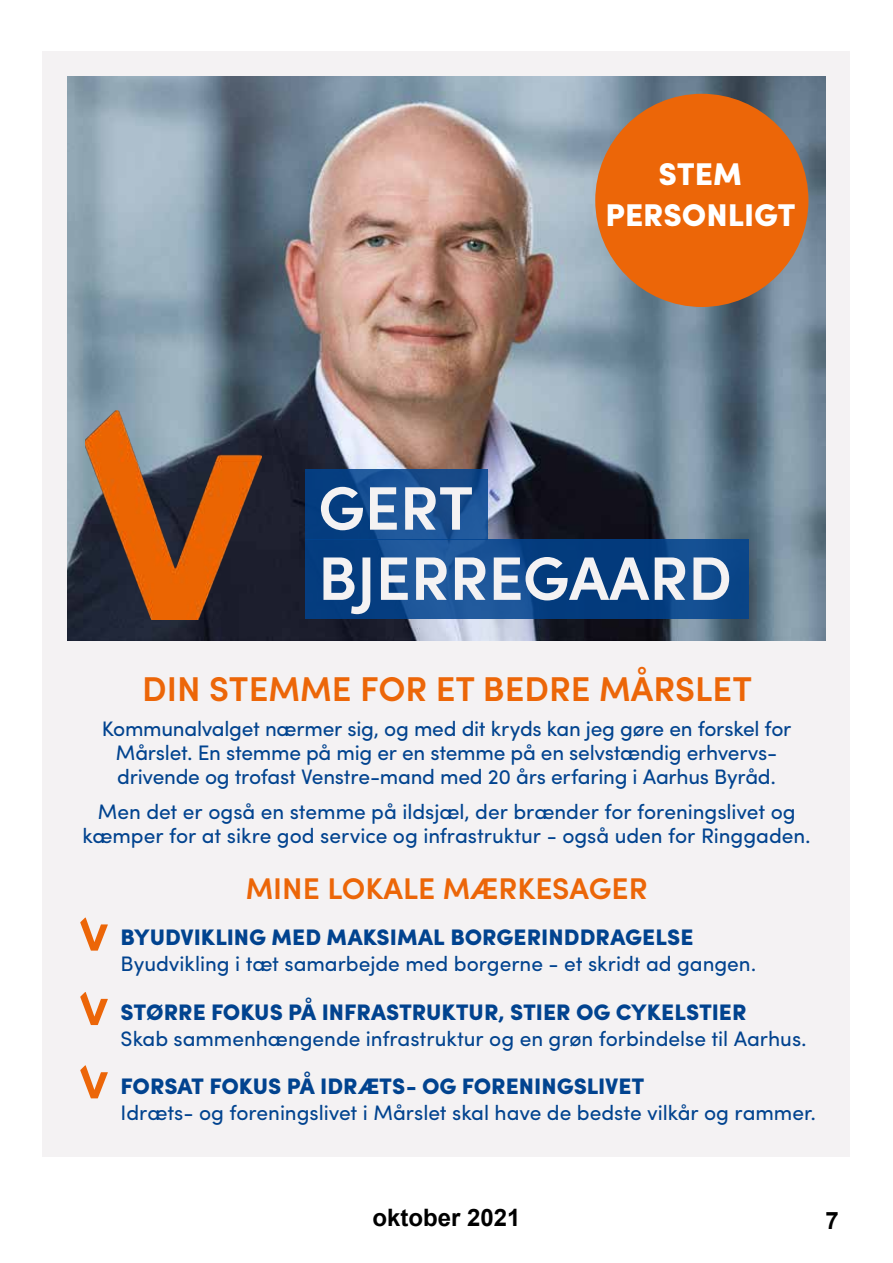
<style>
.page{position:relative;width:893px;height:1263px;background:#fff}
.page>*{position:absolute;margin:0;border:0;box-sizing:border-box;transform-origin:0 0}
.t1{font:600 61.5px "Sofia Pro";color:#f4f2f3}
.t2{font:600 34.5px "Sofia Pro";color:#ec6608}
.t3{font:900 31.5px/40.3px "Sofia Pro";color:#fff;text-align:center}
.t4{font:600 30px "Sofia Pro";color:#ec6608}
.t5{font:700 24px "Arial";color:#000}
.t6{font:900 22.5px "Sofia Pro";color:#01438f}
.t7{font:21px/24px "Sofia Pro";letter-spacing:-.005em;color:#01438f;text-align:center}
</style>
<div class="page">
<div style="left:43px;top:51px;width:807px;height:1106px;background:#f4f2f3"></div>
<img style="left:68px;top:76px;width:757px;height:564px">
<img style="left:85px;top:410px;width:177px;height:209px">
<svg style="left:305px;top:469px;width:182px;height:70px;background:#134b8d"></svg>
<svg style="left:305px;top:539px;width:444px;height:80px;background:#0d4689"></svg>
<div style="left:595px;top:94px;width:213px;height:213px;background:#ec6608;border-radius:50%"></div>
<svg style="left:80px;top:917px;width:28px;height:34px"></svg>
<svg style="left:80px;top:992px;width:28px;height:33px"></svg>
<svg style="left:80px;top:1065px;width:28px;height:33px"></svg>
<h1 class="t1" style="left:318px;top:461px;width:157px">GERT</h1>
<h3 class="t3" style="left:605px;top:152px;width:192px">STEM<br>PERSONLIGT</h3>
<h1 class="t1" style="left:318px;top:532px;width:415px">BJERREGAARD</h1>
<h2 class="t2" style="left:142px;top:663px;width:611px">DIN STEMME FOR ET BEDRE MÅRSLET</h2>
<p class="t7" style="left:102px;top:715px;width:691px">Kommunalvalget nærmer sig, og med dit kryds kan jeg gøre en forskel for<br>Mårslet. En stemme på mig er en stemme på en selvstændig erhvervs&shy;drivende og trofast Venstre-mand med 20 års erfaring i Aarhus Byråd.</p>
<p class="t7" style="left:82px;top:798px;width:730px">Men det er også en stemme på ildsjæl, der brænder for foreningslivet og kæmper for at sikre god service og infrastruktur - også uden for Ringgaden.</p>
<h3 class="t4" style="left:246px;top:866px;width:403px">MINE LOKALE MÆRKESAGER</h3>
<p class="t6" style="left:121px;top:919px;width:574px">BYUDVIKLING MED MAKSIMAL BORGERINDDRAGELSE</p>
<p class="t7" style="left:121px;top:950px;width:637px">Byudvikling i tæt samarbejde med borgerne - et skridt ad gangen.</p>
<p class="t6" style="left:121px;top:995px;width:627px">STØRRE FOKUS PÅ INFRASTRUKTUR, STIER OG CYKELSTIER</p>
<p class="t7" style="left:121px;top:1025px;width:688px">Skab sammenhængende infrastruktur og en grøn forbindelse til Aarhus.</p>
<p class="t6" style="left:121px;top:1068px;width:525px">FORSAT FOKUS PÅ IDRÆTS- OG FORENINGSLIVET</p>
<p class="t7" style="left:121px;top:1099px;width:697px">Idræts- og foreningslivet i Mårslet skal have de bedste vilkår og rammer.</p>
<p class="t5" style="left:372px;top:1201px;width:150px">oktober 2021</p>
<p class="t5" style="left:825px;top:1204px;width:15px">7</p>
</div>
